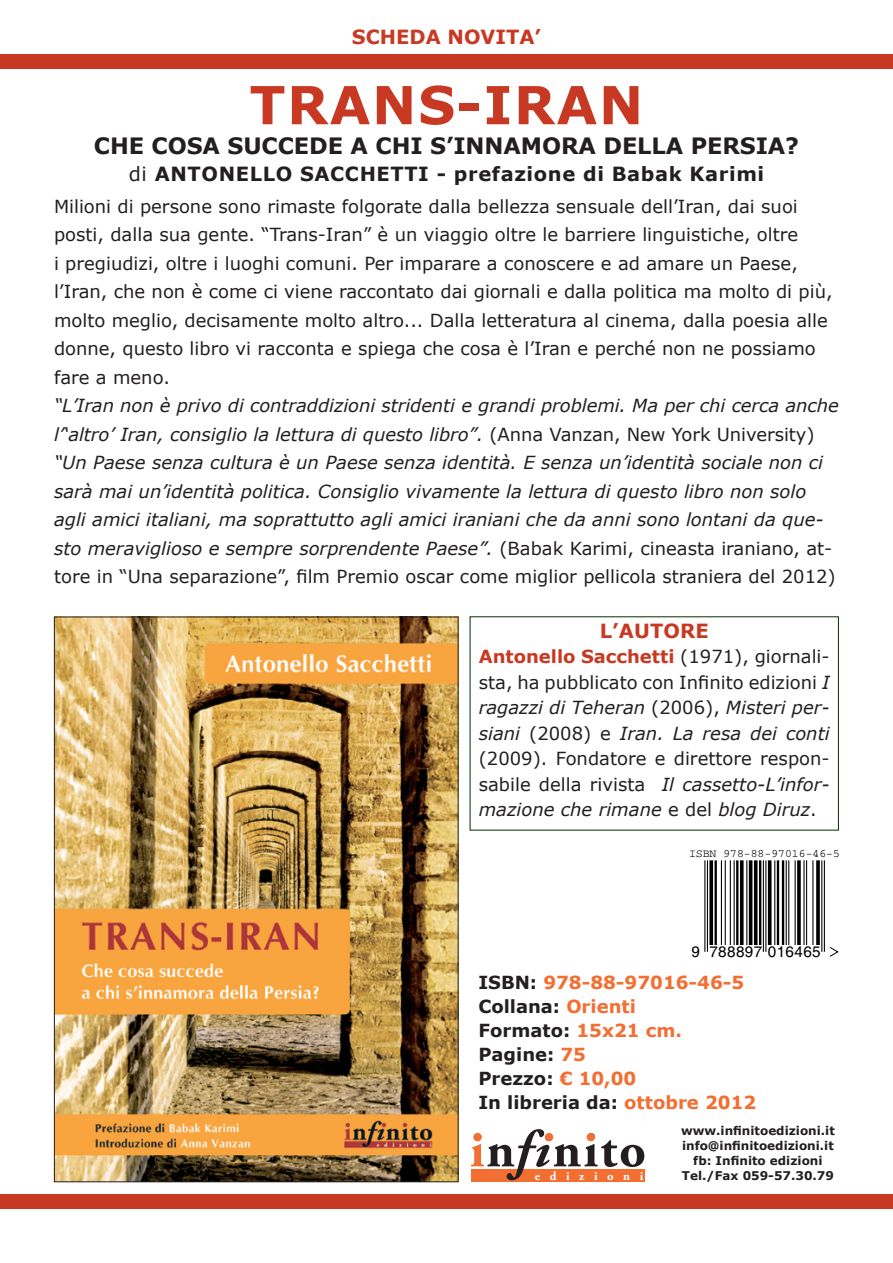
<style>
.page{position:relative;width:893px;height:1263px;background:#fff}
.page>*{position:absolute;margin:0;border:0;box-sizing:border-box;transform-origin:0 0}
.t1{font:700 52.5px "Verdana";letter-spacing:.03em;color:#c73922}
.t2{font:700 51.9px "Adobe Garamond Pro";letter-spacing:.04em;color:#231f20}
.t3{font:700 22.5px "Verdana";letter-spacing:-.005em;color:#231f20}
.t4{font:700 19.5px "Verdana";letter-spacing:.03em;color:#231f20}
.t5{font:700 19.5px "Verdana";color:#c73922}
.t6{font:18px/25.5px "Verdana";color:#231f20;text-align:justify}
.t7{font:italic 18px/28.5px "Verdana";color:#231f20}
.t8{font:700 18px "Verdana";color:#231f20}
.t9{font:700 18px "Verdana";color:#f36e31}
.t10{font:15.3px "Helvetica";letter-spacing:.025em;color:#000}
.t11{font:700 12.6px "Adobe Garamond Pro";letter-spacing:.765em;color:#fff}
.t12{font:700 12px "Verdana";color:#231f20}
.t13{font:11.4px "Courier";color:#000}
.s1{font-weight:400}
.s2{font-style:normal}
.s3{font-weight:700;color:#c73922}
.s4{font-style:italic}
.s5{color:#231f20}
.s6{color:#f36e31}
</style>
<div class="page">
<div style="left:0;top:1194px;width:893px;height:15px;background:#c73922"></div>
<div style="left:471px;top:1169px;width:173px;height:13px;background:#f36e31"></div>
<div style="left:545px;top:1133px;width:8px;height:8px;background:#f36e31;border-radius:50%"></div>
<div style="left:587px;top:1133px;width:8px;height:8px;background:#f36e31;border-radius:50%"></div>
<div style="left:473px;top:1133px;width:9px;height:8px;background:#f36e31;border-radius:50%"></div>
<div style="left:0;top:54px;width:893px;height:15px;background:#c73922"></div>
<img style="left:56px;top:619px;width:400px;height:561px">
<hr style="left:704px;top:860px;width:1px;height:92px;background:#000">
<hr style="left:707px;top:860px;width:1px;height:92px;background:#000">
<svg style="left:709px;top:860px;width:4px;height:85px"></svg>
<hr style="left:714px;top:860px;width:3px;height:85px;background:#000">
<hr style="left:721px;top:860px;width:1px;height:85px;background:#000">
<hr style="left:725px;top:860px;width:1px;height:85px;background:#000">
<hr style="left:730px;top:860px;width:1px;height:85px;background:#000">
<hr style="left:734px;top:860px;width:1px;height:85px;background:#000">
<hr style="left:736px;top:860px;width:2px;height:85px;background:#000">
<svg style="left:740px;top:860px;width:4px;height:85px"></svg>
<hr style="left:746px;top:860px;width:1px;height:85px;background:#000">
<hr style="left:749px;top:860px;width:3px;height:85px;background:#000">
<hr style="left:754px;top:860px;width:3px;height:85px;background:#000">
<hr style="left:759px;top:860px;width:2px;height:85px;background:#000">
<hr style="left:763px;top:860px;width:1px;height:92px;background:#000">
<hr style="left:765px;top:860px;width:1px;height:92px;background:#000">
<hr style="left:768px;top:860px;width:3px;height:85px;background:#000">
<hr style="left:774px;top:860px;width:1px;height:85px;background:#000">
<hr style="left:777px;top:860px;width:2px;height:85px;background:#000">
<hr style="left:782px;top:860px;width:2px;height:85px;background:#000">
<hr style="left:786px;top:860px;width:1px;height:85px;background:#000">
<hr style="left:788px;top:860px;width:1px;height:85px;background:#000">
<hr style="left:795px;top:860px;width:1px;height:85px;background:#000">
<svg style="left:797px;top:860px;width:4px;height:85px"></svg>
<hr style="left:803px;top:860px;width:2px;height:85px;background:#000">
<hr style="left:806px;top:860px;width:1px;height:85px;background:#000">
<hr style="left:812px;top:860px;width:1px;height:85px;background:#000">
<svg style="left:816px;top:860px;width:4px;height:85px"></svg>
<hr style="left:821px;top:860px;width:1px;height:92px;background:#000">
<hr style="left:824px;top:860px;width:1px;height:92px;background:#000">
<svg style="left:830px;top:947px;width:9px;height:10px"></svg>
<p class="t5" style="left:352px;top:23px;width:191px">SCHEDA NOVITA’</p>
<p class="t1" style="left:250px;top:68px;width:395px">TRANS-IRAN</p>
<p class="t3" style="left:94px;top:130px;width:707px">CHE COSA SUCCEDE A CHI S’INNAMORA DELLA PERSIA?</p>
<p class="t4" style="left:129px;top:160px;width:637px"><span class="s1">di</span> ANTONELLO SACCHETTI - prefazione di Babak Karimi</p>
<p class="t6" style="left:54px;top:192px;width:780px;line-height:28.5px;text-align:left">Milioni di persone sono rimaste folgorate dalla bellezza sensuale dell’Iran, dai suoi posti, dalla sua gente. “Trans-Iran” è un viaggio oltre le barriere linguistiche, oltre<br>i pregiudizi, oltre i luoghi comuni. Per imparare a conoscere e ad amare un Paese, l’Iran, che non è come ci viene raccontato dai giornali e dalla politica ma molto di più, molto meglio, decisamente molto altro... Dalla letteratura al cinema, dalla poesia alle donne, questo libro vi racconta e spiega che cosa è l’Iran e perché non ne possiamo fare a meno.</p>
<p class="t7" style="left:54px;top:391px;width:786px">“L’Iran non è privo di contraddizioni stridenti e grandi problemi. Ma per chi cerca anche l’‘altro’ Iran, consiglio la lettura di questo libro”. <span class="s2">(Anna Vanzan, New York University)</span></p>
<p class="t7" style="left:54px;top:448px;width:783px">“Un Paese senza cultura è un Paese senza identità. E senza un’identità sociale non ci sarà mai un’identità politica. Consiglio vivamente la lettura di questo libro non solo agli amici italiani, ma soprattutto agli amici iraniani che da anni sono lontani da que&shy;sto meraviglioso e sempre sorprendente Paese”. <span class="s2">(Babak Karimi, cineasta iraniano, at&shy;tore in “Una separazione”, film Premio oscar come miglior pellicola straniera del 2012)</span></p>
<p class="t5" style="left:600px;top:617px;width:110px">L’AUTORE</p>
<p class="t6" style="left:479px;top:644px;width:352px"><span class="s3">Antonello Sacchetti</span> (1971), giornali&shy;sta, ha pubblicato con Infinito edizioni <span class="s4">I ragazzi di Teheran</span> (2006), <span class="s4">Misteri per&shy;siani</span> (2008) e <span class="s4">Iran. La resa dei conti </span>(2009). Fondatore e direttore respon&shy;sabile della rivista <span class="s4">Il cassetto-L’infor&shy;mazione che rimane</span> e del <span class="s4">blog Diruz</span>.</p>
<p class="t13" style="left:689px;top:847px;width:152px">ISBN 978-88-97016-46-5</p>
<p class="t10" style="left:692px;top:943px;width:131px">9 788897 016465</p>
<p class="t9" style="left:478px;top:970px;width:267px"><span class="s5">ISBN:</span> 978-88-97016-46-5</p>
<p class="t8" style="left:478px;top:994px;width:159px">Collana: <span class="s6">Orienti</span></p>
<p class="t8" style="left:478px;top:1018px;width:205px">Formato: <span class="s6">15x21 cm.</span></p>
<p class="t8" style="left:478px;top:1042px;width:109px">Pagine: <span class="s6">75</span></p>
<p class="t8" style="left:478px;top:1066px;width:159px">Prezzo: <span class="s6">€ 10,00</span></p>
<p class="t8" style="left:478px;top:1090px;width:279px">In libreria da: <span class="s6">ottobre 2012</span></p>
<p class="t2" style="left:470px;top:1119px;width:178px"><span class="s6">i</span>n<span class="s4">fi</span>nito</p>
<p class="t11" style="left:535px;top:1169px;width:110px">edizioni</p>
<p class="t12" style="left:681px;top:1121px;width:155px">www.infinitoedizioni.it</p>
<p class="t12" style="left:682px;top:1137px;width:153px">info@infinitoedizioni.it</p>
<p class="t12" style="left:693px;top:1152px;width:131px">fb: Infinito edizioni</p>
<p class="t12" style="left:682px;top:1167px;width:154px">Tel./Fax 059-57.30.79</p>
</div>
